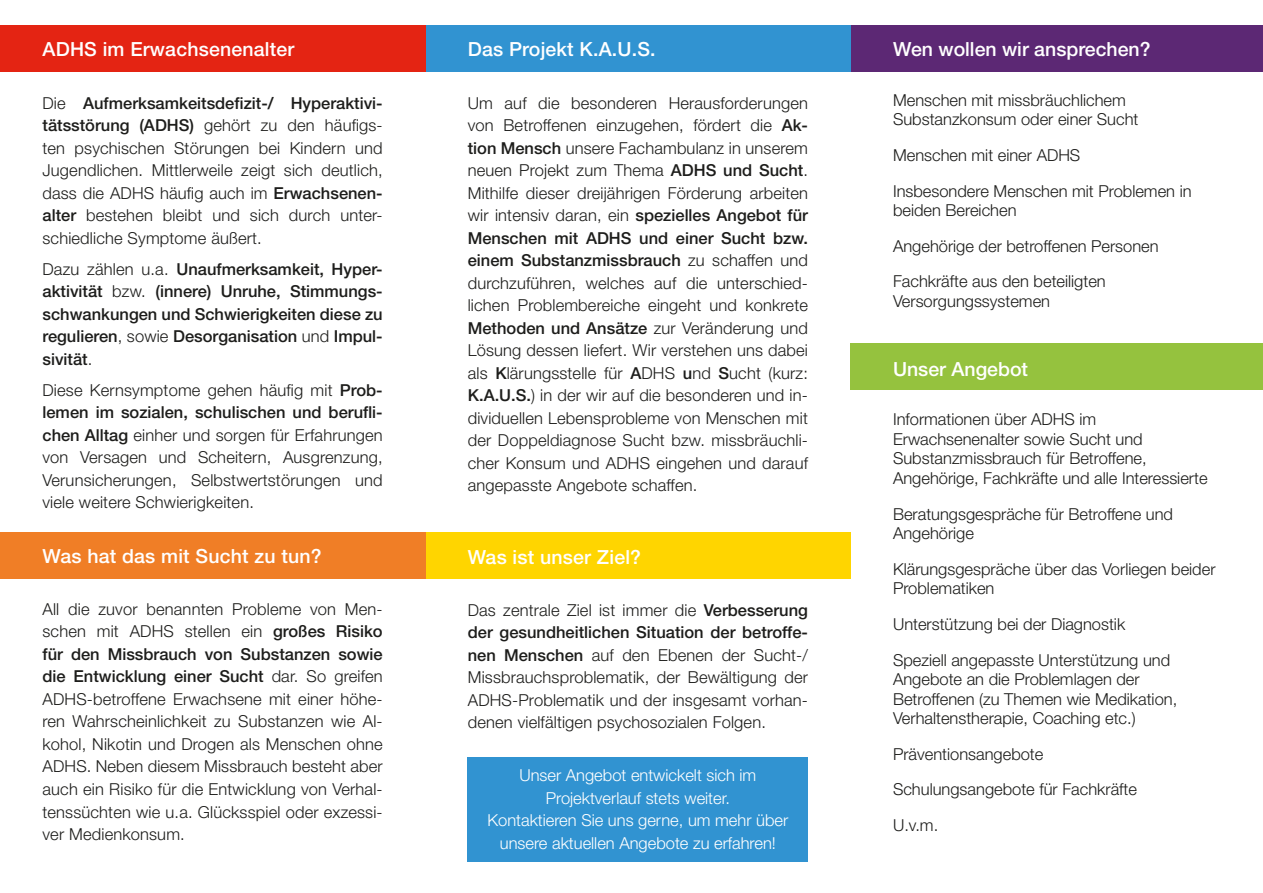
<style>
.page{position:relative;width:1263px;height:893px;background:#fff}
.page>*{position:absolute;margin:0;border:0;box-sizing:border-box;transform-origin:0 0}
.t1{font:500 19.5px "Helvetica Neue LT Std";letter-spacing:.01em;color:#fff}
.t2{font:300 16.5px/22.5px "Helvetica Neue LT Std";color:#1d1d1b}
.t3{font:500 16.5px/22.5px "Helvetica Neue LT Std";color:#1d1d1b;text-align:justify}
.t4{font:300 16.5px/22.5px "Helvetica Neue LT Std";color:#fff;text-align:center}
.s1{font-weight:500}
.s2{font-weight:300}
</style>
<div class="page">
<div style="left:425px;top:533px;width:425px;height:46px;background:#ffd500"></div>
<div style="left:850px;top:26px;width:413px;height:46px;background:#5c2874"></div>
<div style="left:425px;top:26px;width:425px;height:46px;background:#3193d1"></div>
<div style="left:0;top:26px;width:425px;height:46px;background:#e42413"></div>
<div style="left:0;top:533px;width:425px;height:46px;background:#f07e26"></div>
<div style="left:850px;top:343px;width:413px;height:47px;background:#95c23e"></div>
<div style="left:468px;top:757px;width:340px;height:104px;background:#3193d1"></div>
<p class="t1" style="left:43px;top:38px;width:253px">ADHS im Erwachsenenalter</p>
<p class="t2" style="left:43px;top:91px;width:342px;text-align:justify">Die <span class="s1">Aufmerksamkeitsdefizit-/ Hyperaktivi&shy;tätsstörung (ADHS)</span> gehört zu den häufigs&shy;ten psychischen Störungen bei Kindern und Jugendlichen. Mittlerweile zeigt sich deutlich, dass die ADHS häufig auch im <span class="s1">Erwachsenen&shy;alter</span> bestehen bleibt und sich durch unter&shy;schiedliche Symptome äußert.</p>
<p class="t3" style="left:43px;top:257px;width:342px"><span class="s2">Dazu zählen u.a.</span> Unaufmerksamkeit, Hyper&shy;aktivität <span class="s2">bzw.</span> (innere) Unruhe, Stimmungs&shy;schwankungen und Schwierigkeiten diese zu regulieren<span class="s2">, sowie</span> Desorganisation <span class="s2">und</span> Impul&shy;sivität<span class="s2">.</span></p>
<p class="t2" style="left:43px;top:378px;width:342px;text-align:justify">Diese Kernsymptome gehen häufig mit <span class="s1">Prob&shy;lemen im sozialen, schulischen und berufli&shy;chen Alltag</span> einher und sorgen für Erfahrungen von Versagen und Scheitern, Ausgrenzung, Verunsicherungen, Selbstwertstörungen und viele weitere Schwierigkeiten.</p>
<p class="t1" style="left:43px;top:544px;width:281px">Was hat das mit Sucht zu tun?</p>
<p class="t2" style="left:43px;top:597px;width:342px;text-align:justify">All die zuvor benannten Probleme von Men&shy;schen mit ADHS stellen ein <span class="s1">großes Risiko für den Missbrauch von Substanzen sowie die Entwicklung einer Sucht</span> dar. So greifen ADHS-betroffene Erwachsene mit einer höhe&shy;ren Wahrscheinlichkeit zu Substanzen wie Al&shy;kohol, Nikotin und Drogen als Menschen ohne ADHS. Neben diesem Missbrauch besteht aber auch ein Risiko für die Entwicklung von Verhal&shy;tenssüchten wie u.a. Glücksspiel oder exzessi&shy;ver Medienkonsum.</p>
<p class="t1" style="left:468px;top:38px;width:189px">Das Projekt K.A.U.S.</p>
<p class="t2" style="left:468px;top:91px;width:342px;text-align:justify">Um auf die besonderen Herausforderungen von Betroffenen einzugehen, fördert die <span class="s1">Ak&shy;tion Mensch</span> unsere Fachambulanz in unserem neuen Projekt zum Thema <span class="s1">ADHS und Sucht</span>.<br>Mithilfe dieser dreijährigen Förderung arbeiten wir intensiv daran, ein <span class="s1">spezielles Angebot für Menschen mit ADHS und einer Sucht bzw. einem Substanzmissbrauch</span> zu schaffen und durchzuführen, welches auf die unterschied&shy;lichen Problembereiche eingeht und konkrete <span class="s1">Methoden und Ansätze</span> zur Veränderung und Lösung dessen liefert. Wir verstehen uns dabei als <span class="s1">K</span>lärungsstelle für <span class="s1">A</span>DHS <span class="s1">u</span>nd <span class="s1">S</span>ucht (kurz:<br><span class="s1">K.A.U.S.</span>) in der wir auf die besonderen und in&shy;dividuellen Lebensprobleme von Menschen mit der Doppeldiagnose Sucht bzw. missbräuchli&shy;cher Konsum und ADHS eingehen und darauf angepasste Angebote schaffen.</p>
<p class="t1" style="left:468px;top:545px;width:175px">Was ist unser Ziel?</p>
<p class="t2" style="left:468px;top:598px;width:342px;text-align:justify">Das zentrale Ziel ist immer die <span class="s1">Verbesserung der gesundheitlichen Situation der betroffe&shy;nen Menschen</span> auf den Ebenen der Sucht-/ Missbrauchsproblematik, der Bewältigung der ADHS-Problematik und der insgesamt vorhan&shy;denen vielfältigen psychosozialen Folgen.</p>
<p class="t4" style="left:487px;top:764px;width:302px">Unser Angebot entwickelt sich im Projektverlauf stets weiter.<br>Kontaktieren Sie uns gerne, um mehr über unsere aktuellen Angebote zu erfahren!</p>
<p class="t1" style="left:893px;top:38px;width:259px">Wen wollen wir ansprechen?</p>
<p class="t2" style="left:893px;top:90px;width:247px;line-height:19.5px">Menschen mit missbräuchlichem<br>Substanzkonsum oder einer Sucht</p>
<p class="t2" style="left:893px;top:137px;width:300px;line-height:35.7px">Menschen mit einer ADHS<br>Insbesondere Menschen mit Problemen in</p>
<p class="t2" style="left:893px;top:192px;width:267px;line-height:35.7px">beiden Bereichen<br>Angehörige der betroffenen Personen<br>Fachkräfte aus den beteiligten</p>
<p class="t2" style="left:893px;top:289px;width:159px">Versorgungssystemen</p>
<p class="t1" style="left:893px;top:358px;width:137px">Unser Angebot</p>
<p class="t2" style="left:893px;top:409px;width:316px;line-height:19.5px">Informationen über ADHS im Erwachsenenalter sowie Sucht und Substanzmissbrauch für Betroffene, Angehörige, Fachkräfte und alle Interessierte</p>
<p class="t2" style="left:893px;top:504px;width:281px;line-height:19.5px">Beratungsgespräche für Betroffene und<br>Angehörige</p>
<p class="t2" style="left:893px;top:559px;width:324px;line-height:19.5px">Klärungsgespräche über das Vorliegen beider<br>Problematiken</p>
<p class="t2" style="left:893px;top:606px;width:279px;line-height:35.7px">Unterstützung bei der Diagnostik<br>Speziell angepasste Unterstützung und</p>
<p class="t2" style="left:893px;top:669px;width:286px;line-height:19.5px">Angebote an die Problemlagen der<br>Betroffenen (zu Themen wie Medikation,<br>Verhaltenstherapie, Coaching etc.)</p>
<p class="t2" style="left:893px;top:736px;width:245px;line-height:35.7px">Präventionsangebote<br>Schulungsangebote für Fachkräfte<br>U.v.m.</p>
</div>
